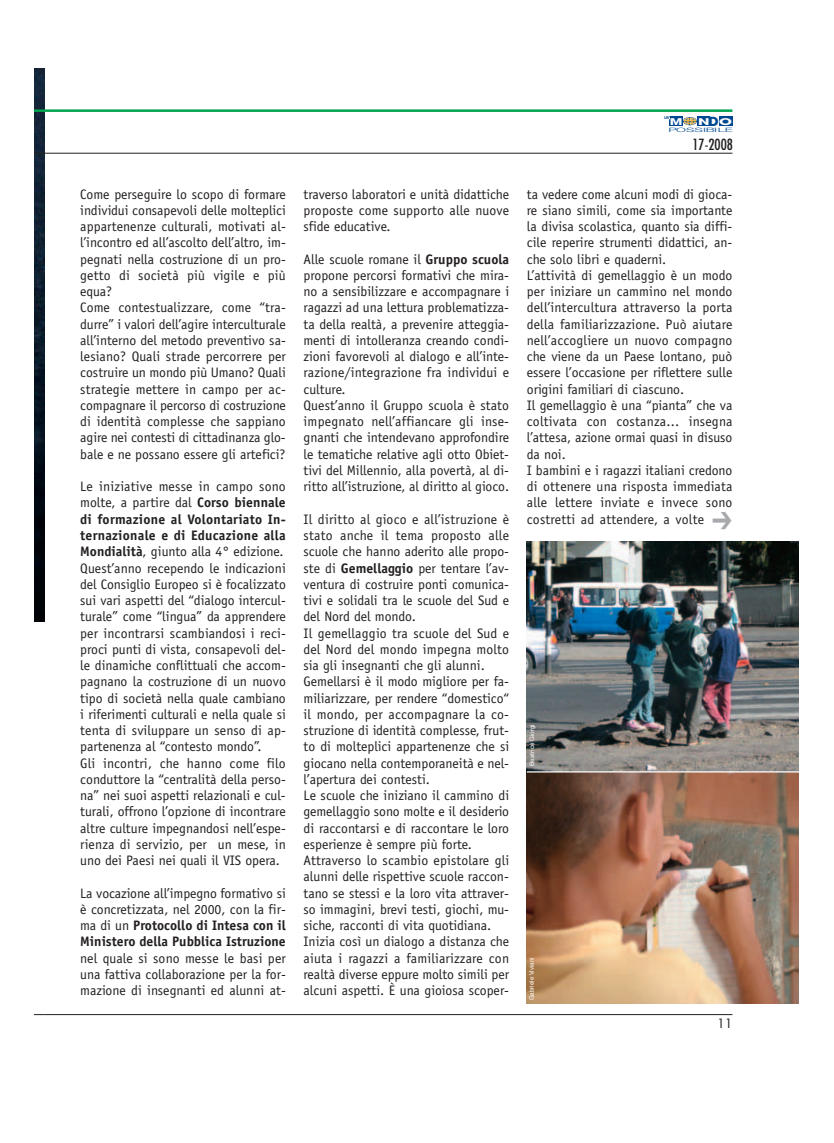
<style>
.page{position:relative;width:834px;height:1143px;background:#fff}
.page>*{position:absolute;margin:0;border:0;box-sizing:border-box;transform-origin:0 0}
.t1{font:condensed 15px "Futura";color:#231f20}
.t2{font:13.75px/16.2px "Officina Sans";color:#231f20}
.t3{font:12.5px "Futura";color:#231f20}
.t4{font:700 9.12px "Avant Garde";color:#fff;scale:1.66 1}
.t5{font:700 9.12px "Avant Garde";color:#fff;scale:1.52 1}
.t6{font:6.25px "Helvetica Neue";color:#fff}
.t7{font:300 6px "Helvetica Neue";color:#014892;scale:2.23 1}
.t8{font:700 3.88px "Helvetica Neue";color:#014892}
.s1{font-weight:700}
.s2{font-size:12.5px;color:#014892}
.s3{color:#a8a9ad}
</style>
<div class="page">
<img style="left:34px;top:68px;width:11px;height:553px">
<hr style="left:45px;top:109px;width:687px;height:3px;background:#00a54f">
<hr style="left:45px;top:153px;width:687px;height:1px;background:#231f20">
<div style="left:718px;top:117px;width:14px;height:9px;background:#014892"></div>
<div style="left:697px;top:117px;width:12px;height:9px;background:#014892"></div>
<div style="left:669px;top:117px;width:14px;height:9px;background:#014892"></div>
<svg style="left:683px;top:117px;width:14px;height:8px"></svg>
<hr style="left:45px;top:1014px;width:687px;height:1px;background:#231f20">
<svg style="left:34px;top:109px;width:11px;height:3px"></svg>
<img style="left:527px;top:541px;width:271px;height:230px">
<img style="left:527px;top:772px;width:271px;height:231px">
<p class="t2" style="left:80px;top:187px;width:207px">Come perseguire lo scopo di formare individui consapevoli delle molteplici appartenenze culturali, motivati al&shy;l’incontro ed all’ascolto dell’altro, im&shy;pegnati nella costruzione di un pro&shy;getto di società più vigile e più equa?<br>Come contestualizzare, come “tra&shy;durre” i valori dell’agire interculturale all’interno del metodo preventivo sa&shy;lesiano? Quali strade percorrere per costruire un mondo più Umano? Quali strategie mettere in campo per ac&shy;compagnare il percorso di costruzione di identità complesse che sappiano agire nei contesti di cittadinanza glo&shy;bale e ne possano essere gli artefici?</p>
<p class="t2" style="left:80px;top:479px;width:207px">Le iniziative messe in campo sono molte, a partire dal <span class="s1">Corso biennale di formazione al Volontariato In&shy;ternazionale e di Educazione alla Mondialità</span>, giunto alla 4° edizione.<br>Quest’anno recependo le indicazioni del Consiglio Europeo si è focalizzato sui vari aspetti del “dialogo intercul&shy;turale” come “lingua” da apprendere per incontrarsi scambiandosi i reci&shy;proci punti di vista, consapevoli del&shy;le dinamiche conflittuali che accom&shy;pagnano la costruzione di un nuovo tipo di società nella quale cambiano i riferimenti culturali e nella quale si tenta di sviluppare un senso di ap&shy;partenenza al “contesto mondo”.<br>Gli incontri, che hanno come filo conduttore la “centralità della perso&shy;na” nei suoi aspetti relazionali e cul&shy;turali, offrono l’opzione di incontrare altre culture impegnandosi nell’espe&shy;rienza di servizio, per un mese, in uno dei Paesi nei quali il VIS opera.</p>
<p class="t2" style="left:80px;top:886px;width:207px;text-align:justify">La vocazione all’impegno formativo si è concretizzata, nel 2000, con la fir&shy;ma di un <span class="s1">Protocollo di Intesa con il Ministero della Pubblica Istruzione</span></p>
<p class="t2" style="left:80px;top:951px;width:207px;text-align:justify">nel quale si sono messe le basi per una fattiva collaborazione per la for&shy;mazione di insegnanti ed alunni at-</p>
<p class="t2" style="left:303px;top:187px;width:207px;text-align:justify">traverso laboratori e unità didattiche proposte come supporto alle nuove sfide educative.</p>
<p class="t2" style="left:303px;top:252px;width:207px">Alle scuole romane il <span class="s1">Gruppo scuola </span>propone percorsi formativi che mira&shy;no a sensibilizzare e accompagnare i ragazzi ad una lettura problematizza&shy;ta della realtà, a prevenire atteggia&shy;menti di intolleranza creando condi&shy;zioni favorevoli al dialogo e all’inte&shy;razione/integrazione fra individui e culture.<br>Quest’anno il Gruppo scuola è stato impegnato nell’affiancare gli inse&shy;gnanti che intendevano approfondire le tematiche relative agli otto Obiet&shy;tivi del Millennio, alla povertà, al di&shy;ritto all’istruzione, al diritto al gioco.</p>
<p class="t2" style="left:303px;top:512px;width:207px">Il diritto al gioco e all’istruzione è stato anche il tema proposto alle scuole che hanno aderito alle propo&shy;ste di <span class="s1">Gemellaggio</span> per tentare l’av&shy;ventura di costruire ponti comunica&shy;tivi e solidali tra le scuole del Sud e del Nord del mondo.<br>Il gemellaggio tra scuole del Sud e del Nord del mondo impegna molto sia gli insegnanti che gli alunni.<br>Gemellarsi è il modo migliore per fa&shy;miliarizzare, per rendere “domestico“ il mondo, per accompagnare la co&shy;struzione di identità complesse, frut&shy;to di molteplici appartenenze che si giocano nella contemporaneità e nel&shy;l’apertura dei contesti.<br>Le scuole che iniziano il cammino di gemellaggio sono molte e il desiderio di raccontarsi e di raccontare le loro esperienze è sempre più forte.<br>Attraverso lo scambio epistolare gli alunni delle rispettive scuole raccon&shy;tano se stessi e la loro vita attraver&shy;so immagini, brevi testi, giochi, mu&shy;siche, racconti di vita quotidiana.<br>Inizia così un dialogo a distanza che aiuta i ragazzi a familiarizzare con realtà diverse eppure molto simili per alcuni aspetti. È una gioiosa scoper-</p>
<p class="t8" style="left:664px;top:117px;width:7px">UN</p>
<p class="t5" style="left:670px;top:118px;width:10px">M</p>
<p class="t4" style="left:698px;top:118px;width:22px">N<span class="s2">D</span>O</p>
<p class="t7" style="left:668px;top:127px;width:30px">P OSSIB ILE</p>
<p class="t1" style="left:692px;top:137px;width:42px">17-2008</p>
<p class="t2" style="left:527px;top:187px;width:207px">ta vedere come alcuni modi di gioca&shy;re siano simili, come sia importante la divisa scolastica, quanto sia diffi&shy;cile reperire strumenti didattici, an&shy;che solo libri e quaderni.<br>L’attività di gemellaggio è un modo per iniziare un cammino nel mondo dell’intercultura attraverso la porta della familiarizzazione. Può aiutare nell’accogliere un nuovo compagno che viene da un Paese lontano, può essere l’occasione per riflettere sulle origini familiari di ciascuno.<br>Il gemellaggio è una “pianta” che va coltivata con costanza... insegna l’attesa, azione ormai quasi in disuso da noi.<br>I bambini e i ragazzi italiani credono di ottenere una risposta immediata alle lettere inviate e invece sono costretti ad attendere, a volte <span class="s3">➔</span></p>
<p class="t6" style="left:529px;top:766px;width:43px;rotate:-90deg">Beatrice Giorgi</p>
<p class="t6" style="left:529px;top:1000px;width:44px;rotate:-90deg">Gabriele Viviani</p>
<p class="t3" style="left:717px;top:1017px;width:17px">11</p>
</div>
